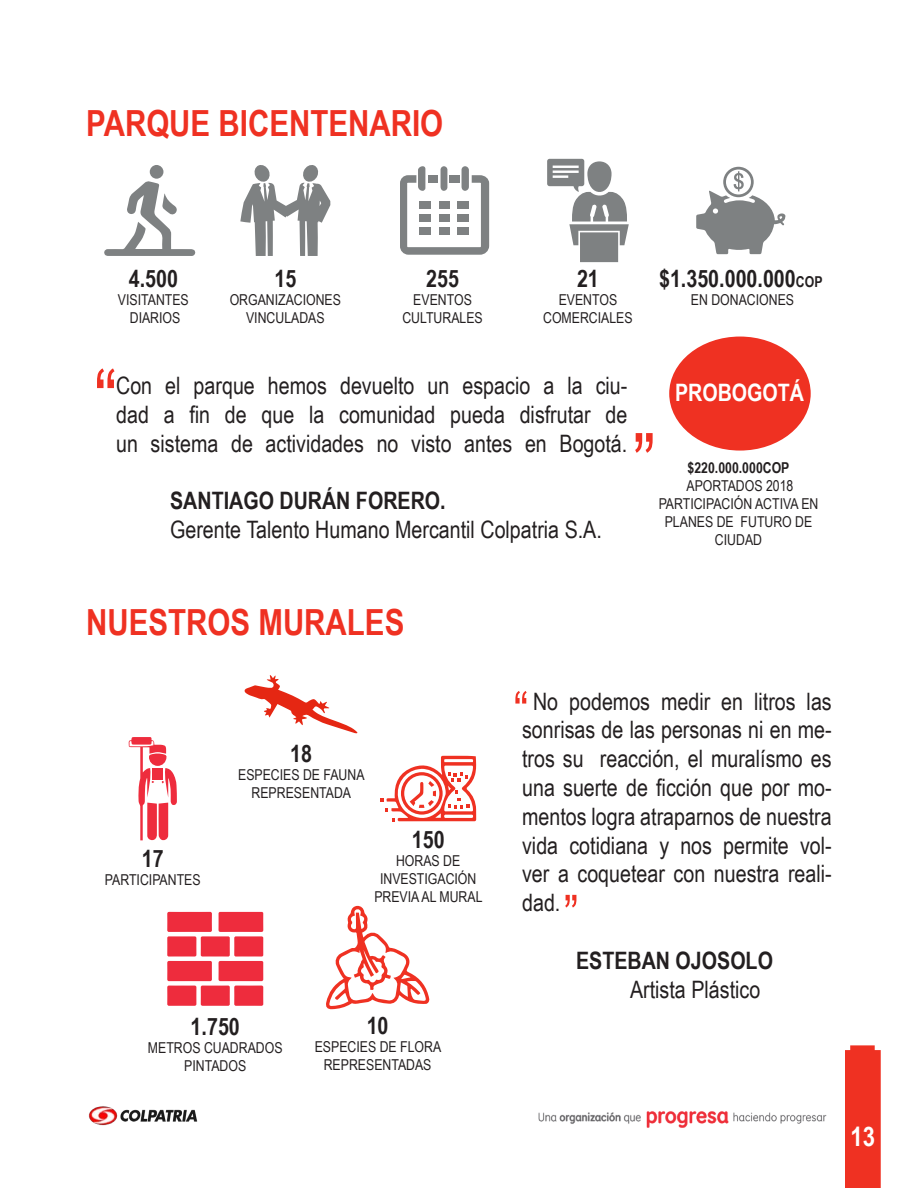
<style>
.page{position:relative;width:918px;height:1188px;background:#fff}
.page>*{position:absolute;margin:0;border:0;box-sizing:border-box;transform-origin:0 0}
.t1{font:84px "Arial Narrow";color:#ef3122}
.t2{font:54px "Arial Narrow";color:#ef3122}
.t3{font:700 36px "Arial Narrow";color:#ef3122}
.t4{font:700 27px "Arial Narrow";color:#fff}
.t5{font:24px/28.8px "Arial Narrow";color:#231f20;text-align:justify}
.t6{font:700 24px "Arial Narrow";color:#231f20}
.t7{font:700 24px "Arial Narrow";color:#fff}
.t8{font:15px/18px "Arial Narrow";color:#231f20;text-align:center}
.t9{font:700 15px "Arial Narrow";color:#231f20}
.s1{font-size:15px}
</style>
<div class="page">
<div style="left:845px;top:1045px;width:36px;height:143px;background:#ef3122"></div>
<img style="left:88px;top:1106px;width:110px;height:20px">
<img style="left:538px;top:1111px;width:289px;height:17px">
<svg style="left:104px;top:181px;width:91px;height:75px"></svg>
<div style="left:150px;top:165px;width:13px;height:14px;background:#7e8182;border-radius:50%"></div>
<svg style="left:240px;top:165px;width:90px;height:91px"></svg>
<svg style="left:547px;top:159px;width:82px;height:103px"></svg>
<svg style="left:400px;top:166px;width:89px;height:89px"></svg>
<svg style="left:696px;top:167px;width:89px;height:87px"></svg>
<svg style="left:167px;top:912px;width:96px;height:94px"></svg>
<svg style="left:326px;top:906px;width:103px;height:103px"></svg>
<svg style="left:129px;top:737px;width:48px;height:103px"></svg>
<svg style="left:245px;top:675px;width:112px;height:58px"></svg>
<svg style="left:380px;top:756px;width:96px;height:65px"></svg>
<div style="left:669px;top:337px;width:142px;height:114px;background:#ef3122;border-radius:50%"></div>
<p class="t3" style="left:86px;top:96px;width:359px">PARQUE BICENTENARIO</p>
<p class="t6" style="left:129px;top:260px;width:51px">4.500</p>
<p class="t8" style="left:118px;top:290px;width:72px">VISITANTES</p>
<p class="t8" style="left:130px;top:308px;width:52px">DIARIOS</p>
<p class="t6" style="left:274px;top:260px;width:23px">15</p>
<p class="t8" style="left:230px;top:290px;width:113px">ORGANIZACIONES</p>
<p class="t8" style="left:246px;top:308px;width:80px">VINCULADAS</p>
<p class="t6" style="left:426px;top:260px;width:34px">255</p>
<p class="t8" style="left:413px;top:290px;width:60px">EVENTOS</p>
<p class="t8" style="left:402px;top:308px;width:82px">CULTURALES</p>
<p class="t6" style="left:577px;top:260px;width:23px">21</p>
<p class="t8" style="left:559px;top:290px;width:60px">EVENTOS</p>
<p class="t8" style="left:543px;top:308px;width:91px">COMERCIALES</p>
<p class="t6" style="left:659px;top:260px;width:165px">$1.350.000.000<span class="s1">COP</span></p>
<p class="t8" style="left:691px;top:290px;width:105px">EN DONACIONES</p>
<p class="t1" style="left:94px;top:337px;width:24px">“</p>
<p class="t5" style="left:116px;top:370px;width:513px">Con el parque hemos devuelto un espacio a la ciu&shy;dad a fin de que la comunidad pueda disfrutar de un sistema de actividades no visto antes en Bogotá.</p>
<p class="t6" style="left:170px;top:483px;width:277px">SANTIAGO DURÁN FORERO.</p>
<p class="t5" style="left:170px;top:514px;width:433px">Gerente Talento Humano Mercantil Colpatria S.A.</p>
<p class="t1" style="left:633px;top:402px;width:24px">”</p>
<p class="t7" style="left:675px;top:375px;width:131px">PROBOGOTÁ</p>
<p class="t9" style="left:688px;top:457px;width:103px">$220.000.000COP</p>
<p class="t8" style="left:686px;top:477px;width:108px">APORTADOS 2018</p>
<p class="t8" style="left:659px;top:495px;width:161px">PARTICIPACIÓN ACTIVA EN</p>
<p class="t8" style="left:665px;top:513px;width:149px">PLANES DE FUTURO DE</p>
<p class="t8" style="left:715px;top:531px;width:49px">CIUDAD</p>
<p class="t3" style="left:86px;top:595px;width:320px">NUESTROS MURALES</p>
<p class="t6" style="left:142px;top:840px;width:23px">17</p>
<p class="t8" style="left:105px;top:870px;width:97px">PARTICIPANTES</p>
<p class="t6" style="left:290px;top:736px;width:23px">18</p>
<p class="t8" style="left:238px;top:765px;width:128px">ESPECIES DE FAUNA<br>REPRESENTADA</p>
<p class="t6" style="left:412px;top:821px;width:34px">150</p>
<p class="t8" style="left:396px;top:851px;width:66px">HORAS DE</p>
<p class="t8" style="left:380px;top:869px;width:98px">INVESTIGACIÓN</p>
<p class="t8" style="left:374px;top:887px;width:110px">PREVIA AL MURAL</p>
<p class="t6" style="left:191px;top:1008px;width:51px">1.750</p>
<p class="t8" style="left:148px;top:1038px;width:136px">METROS CUADRADOS</p>
<p class="t8" style="left:184px;top:1056px;width:63px">PINTADOS</p>
<p class="t6" style="left:367px;top:1007px;width:23px">10</p>
<p class="t8" style="left:315px;top:1037px;width:128px">ESPECIES DE FLORA</p>
<p class="t8" style="left:324px;top:1055px;width:109px">REPRESENTADAS</p>
<p class="t2" style="left:514px;top:671px;width:16px">“</p>
<p class="t5" style="left:522px;top:686px;width:311px;text-indent:11px">No podemos medir en litros las sonrisas de las personas ni en me&shy;tros su reacción, el muralísmo es una suerte de ficción que por mo&shy;mentos logra atraparnos de nuestra vida cotidiana y nos permite vol&shy;ver a coquetear con nuestra reali&shy;dad.</p>
<p class="t6" style="left:576px;top:942px;width:198px">ESTEBAN OJOSOLO</p>
<p class="t5" style="left:630px;top:974px;width:132px">Artista Plástico</p>
<p class="t2" style="left:564px;top:875px;width:16px">”</p>
<p class="t4" style="left:851px;top:1116px;width:26px">13</p>
</div>
